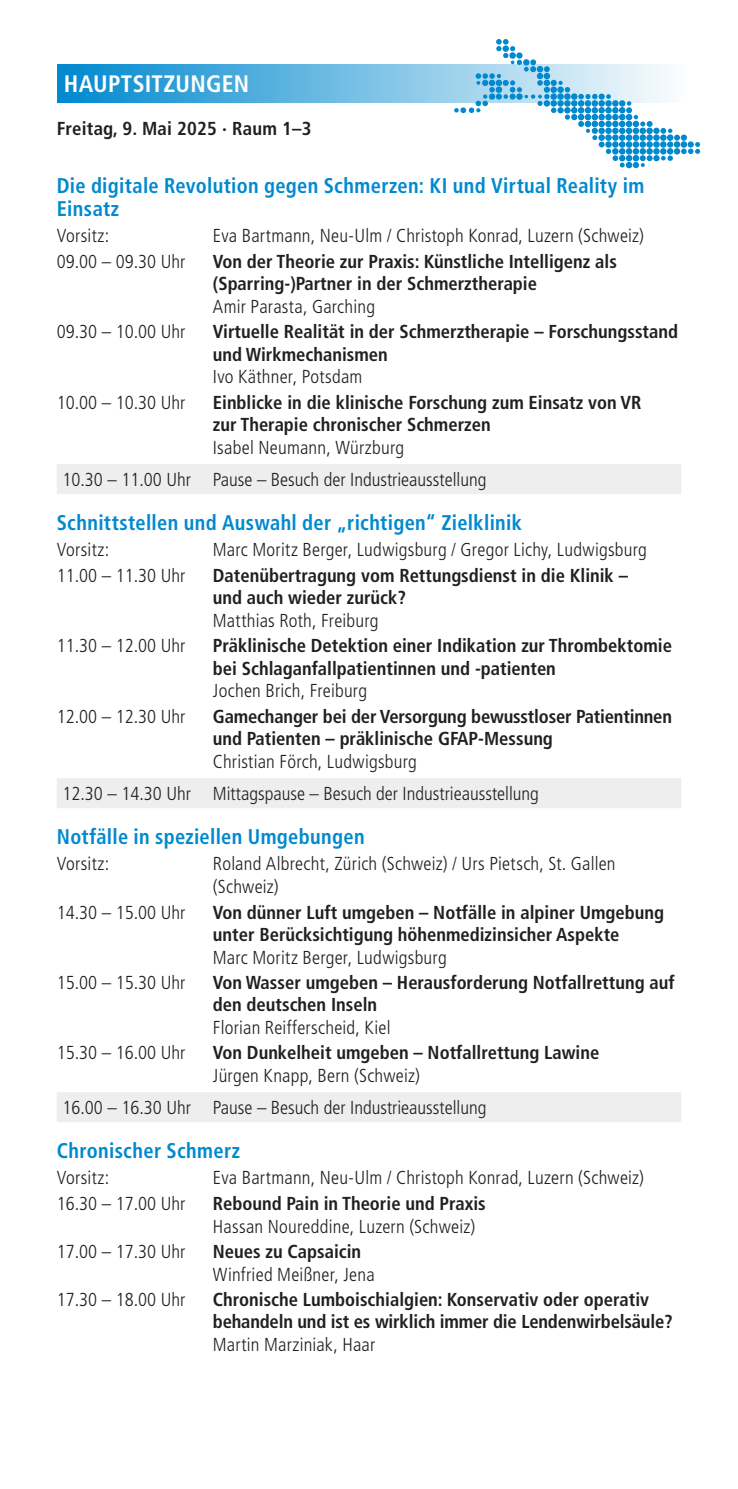
<style>
.page{position:relative;width:738px;height:1489px;background:#fff}
.page>*{position:absolute;margin:0;border:0;box-sizing:border-box;transform-origin:0 0}
.t1{font:700 condensed 23.75px "Frutiger LT Com";letter-spacing:.01em;color:#fff}
.t2{font:700 condensed 21.25px/22.5px "Frutiger LT Com";letter-spacing:.015em;color:#0089cf;scale:.96 1}
.t3{font:700 condensed 18.75px/22.5px "Frutiger LT Com";color:#231f20}
.t4{font:300 condensed 18.75px/32.5px "Frutiger LT Std";letter-spacing:.01em;color:#231f20}
</style>
<div class="page">
<div style="left:57px;top:464px;width:623px;height:30px;background:#eeeeef"></div>
<div style="left:57px;top:778px;width:623px;height:30px;background:#eeeeef"></div>
<div style="left:57px;top:1092px;width:623px;height:30px;background:#eeeeef"></div>
<svg style="left:57px;top:64px;width:610px;height:39px;background:#67b8e1"></svg>
<div style="left:563px;top:93px;width:7px;height:7px;background:#0089cf;border-radius:50%"></div>
<div style="left:563px;top:100px;width:7px;height:7px;background:#0089cf;border-radius:50%"></div>
<svg style="left:570px;top:100px;width:7px;height:7px"></svg>
<svg style="left:652px;top:134px;width:7px;height:7px"></svg>
<svg style="left:652px;top:141px;width:7px;height:7px"></svg>
<svg style="left:652px;top:148px;width:7px;height:7px"></svg>
<svg style="left:570px;top:107px;width:7px;height:6px"></svg>
<div style="left:563px;top:107px;width:7px;height:6px;background:#0089cf;border-radius:50%"></div>
<svg style="left:570px;top:93px;width:7px;height:7px"></svg>
<svg style="left:570px;top:114px;width:7px;height:6px"></svg>
<svg style="left:652px;top:128px;width:7px;height:6px"></svg>
<svg style="left:652px;top:155px;width:7px;height:6px"></svg>
<svg style="left:660px;top:128px;width:39px;height:33px"></svg>
<svg style="left:577px;top:94px;width:75px;height:74px"></svg>
<svg style="left:454px;top:39px;width:115px;height:81px"></svg>
<p class="t1" style="left:64px;top:69px;width:187px">HAUPTSITZUNGEN</p>
<p class="t3" style="left:57px;top:117px;width:256px">Freitag, 9. Mai 2025 · Raum 1–3</p>
<p class="t2" style="left:57px;top:174px;width:613px">Die digitale Revolution gegen Schmerzen: KI und Virtual Reality im<br>Einsatz</p>
<p class="t4" style="left:57px;top:219px;width:54px">Vorsitz:</p>
<p class="t4" style="left:213px;top:219px;width:432px">Eva Bartmann, Neu-Ulm / Christoph Konrad, Luzern (Schweiz)</p>
<p class="t4" style="left:57px;top:245px;width:130px">09.00 – 09.30 Uhr</p>
<p class="t3" style="left:213px;top:250px;width:405px">Von der Theorie zur Praxis: Künstliche Intelligenz als (Sparring-)Partner in der Schmerztherapie</p>
<p class="t4" style="left:213px;top:290px;width:163px">Amir Parasta, Garching</p>
<p class="t4" style="left:57px;top:316px;width:130px">09.30 – 10.00 Uhr</p>
<p class="t3" style="left:213px;top:320px;width:466px">Virtuelle Realität in der Schmerztherapie – Forschungsstand und Wirkmechanismen</p>
<p class="t4" style="left:213px;top:361px;width:151px">Ivo Käthner, Potsdam</p>
<p class="t4" style="left:57px;top:386px;width:130px">10.00 – 10.30 Uhr</p>
<p class="t3" style="left:213px;top:390px;width:430px">Einblicke in die klinische Forschung zum Einsatz von VR zur Therapie chronischer Schmerzen</p>
<p class="t4" style="left:62px;top:431px;width:425px;text-indent:150px">Isabel Neumann, Würzburg<br>10.30 – 11.00 Uhr Pause – Besuch der Industrieausstellung</p>
<p class="t2" style="left:57px;top:511px;width:486px">Schnittstellen und Auswahl der „richtigen“ Zielklinik</p>
<p class="t4" style="left:57px;top:533px;width:54px">Vorsitz:</p>
<p class="t4" style="left:213px;top:533px;width:435px">Marc Moritz Berger, Ludwigsburg / Gregor Lichy, Ludwigsburg</p>
<p class="t4" style="left:57px;top:559px;width:130px">11.00 – 11.30 Uhr</p>
<p class="t3" style="left:213px;top:564px;width:416px">Datenübertragung vom Rettungsdienst in die Klinik – und auch wieder zurück?</p>
<p class="t4" style="left:213px;top:604px;width:167px">Matthias Roth, Freiburg</p>
<p class="t4" style="left:57px;top:629px;width:130px">11.30 – 12.00 Uhr</p>
<p class="t3" style="left:213px;top:634px;width:460px">Präklinische Detektion einer Indikation zur Thrombektomie bei Schlaganfallpatientinnen und -patienten</p>
<p class="t4" style="left:213px;top:674px;width:156px">Jochen Brich, Freiburg</p>
<p class="t4" style="left:57px;top:700px;width:130px">12.00 – 12.30 Uhr</p>
<p class="t3" style="left:213px;top:704px;width:460px">Gamechanger bei der Versorgung bewusstloser Patientinnen und Patienten – präklinische GFAP-Messung</p>
<p class="t4" style="left:62px;top:745px;width:477px;text-indent:150px">Christian Förch, Ludwigsburg<br>12.30 – 14.30 Uhr Mittagspause – Besuch der Industrieausstellung</p>
<p class="t2" style="left:57px;top:825px;width:322px">Notfälle in speziellen Umgebungen</p>
<p class="t4" style="left:57px;top:847px;width:54px">Vorsitz:</p>
<p class="t4" style="left:213px;top:852px;width:404px;line-height:22.5px">Roland Albrecht, Zürich (Schweiz) / Urs Pietsch, St. Gallen (Schweiz)</p>
<p class="t4" style="left:57px;top:896px;width:130px">14.30 – 15.00 Uhr</p>
<p class="t3" style="left:213px;top:900px;width:452px">Von dünner Luft umgeben – Notfälle in alpiner Umgebung unter Berücksichtigung höhenmedizinsicher Aspekte</p>
<p class="t4" style="left:213px;top:941px;width:235px">Marc Moritz Berger, Ludwigsburg</p>
<p class="t4" style="left:57px;top:966px;width:130px">15.00 – 15.30 Uhr</p>
<p class="t3" style="left:213px;top:970px;width:463px">Von Wasser umgeben – Herausforderung Notfallrettung auf den deutschen Inseln</p>
<p class="t4" style="left:213px;top:1011px;width:179px">Florian Reifferscheid, Kiel</p>
<p class="t4" style="left:57px;top:1036px;width:130px">15.30 – 16.00 Uhr</p>
<p class="t3" style="left:213px;top:1041px;width:387px">Von Dunkelheit umgeben – Notfallrettung Lawine</p>
<p class="t4" style="left:62px;top:1059px;width:425px;text-indent:150px">Jürgen Knapp, Bern (Schweiz)<br>16.00 – 16.30 Uhr Pause – Besuch der Industrieausstellung</p>
<p class="t2" style="left:57px;top:1139px;width:192px">Chronischer Schmerz</p>
<p class="t4" style="left:57px;top:1161px;width:54px">Vorsitz:</p>
<p class="t4" style="left:213px;top:1161px;width:432px">Eva Bartmann, Neu-Ulm / Christoph Konrad, Luzern (Schweiz)</p>
<p class="t4" style="left:57px;top:1187px;width:130px">16.30 – 17.00 Uhr</p>
<p class="t3" style="left:213px;top:1192px;width:274px">Rebound Pain in Theorie und Praxis</p>
<p class="t4" style="left:213px;top:1210px;width:264px">Hassan Noureddine, Luzern (Schweiz)</p>
<p class="t4" style="left:57px;top:1235px;width:130px">17.00 – 17.30 Uhr</p>
<p class="t3" style="left:213px;top:1239px;width:150px">Neues zu Capsaicin</p>
<p class="t4" style="left:213px;top:1257px;width:163px">Winfried Meißner, Jena</p>
<p class="t4" style="left:57px;top:1283px;width:130px">17.30 – 18.00 Uhr</p>
<p class="t3" style="left:213px;top:1287px;width:461px">Chronische Lumboischialgien: Konservativ oder operativ behandeln und ist es wirklich immer die Lendenwirbelsäule?</p>
<p class="t4" style="left:213px;top:1328px;width:164px">Martin Marziniak, Haar</p>
</div>
